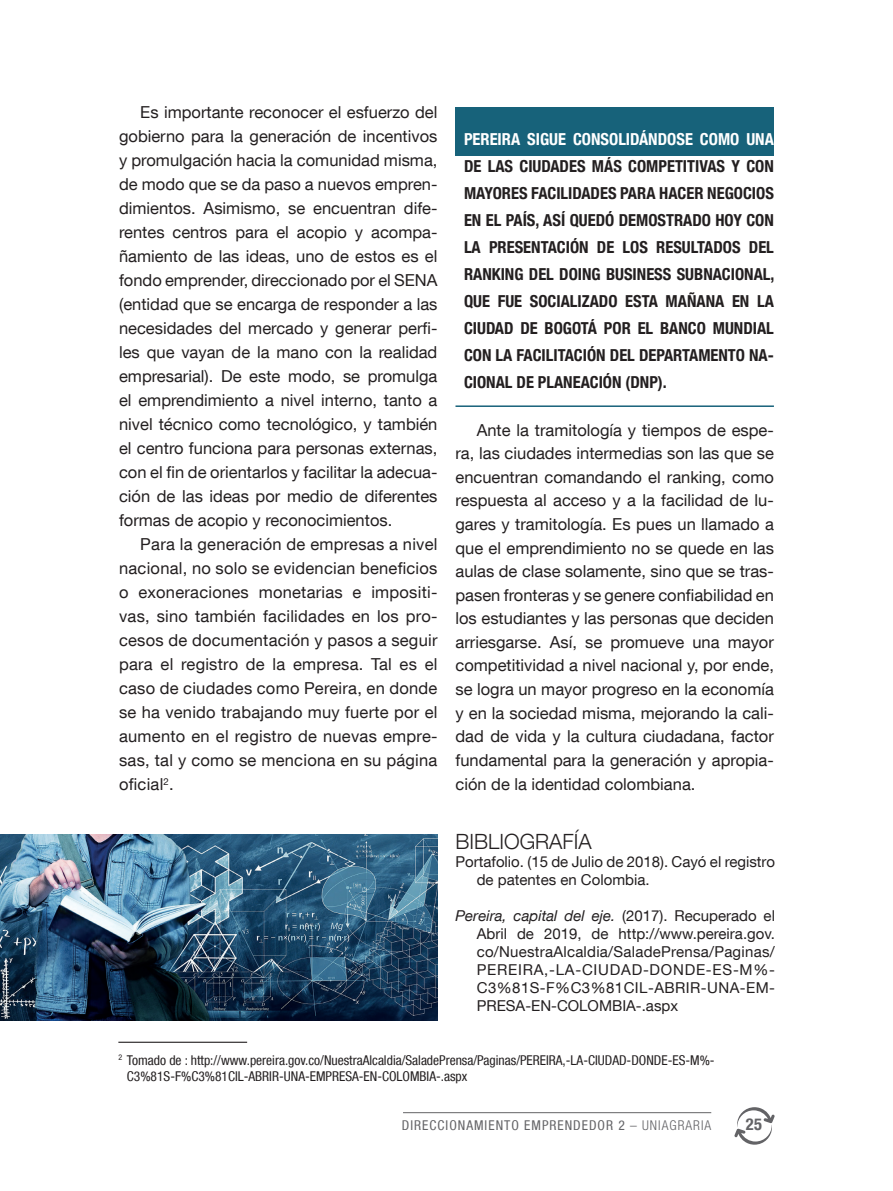
<style>
.page{position:relative;width:893px;height:1191px;background:#fff}
.page>*{position:absolute;margin:0;border:0;box-sizing:border-box;transform-origin:0 0}
.t1{font:300 21px "Helvetica Neue LT Com";color:#231f20}
.Texto_revista{font:16.5px/24px "Helvetica Neue LT Com";color:#231f20;text-align:justify}
.Texto_revista-2{font:700 condensed 16.5px/27px "Helvetica Neue LT Com";color:#231f20;text-align:justify}
.t2{font:700 condensed 16.5px "Helvetica Neue LT Com";color:#636366}
.t3{font:15px/18px "Helvetica Neue LT Com";color:#231f20}
.t4{font:condensed 13.5px/16.2px "Helvetica Neue LT Com";color:#231f20}
.t5{font:condensed 13.5px "Helvetica Neue LT Com";letter-spacing:.075em;color:#636366}
.s1{color:#fff}
.s2{font-style:italic}
.s3{font-weight:300}
</style>
<div class="page">
<svg style="left:734px;top:1107px;width:41px;height:37px"></svg>
<hr style="left:403px;top:1112px;width:308px;height:1px;background:#636366">
<div style="left:455px;top:107px;width:319px;height:48px;background:#17627a"></div>
<hr style="left:118px;top:1041px;width:129px;height:1px;background:#231f20">
<hr style="left:455px;top:405px;width:319px;height:2px;background:#17627a">
<img style="left:0;top:834px;width:437px;height:186px">
<p class="Texto_revista" style="left:119px;top:100px;width:320px;text-indent:21px">Es importante reconocer el esfuerzo del gobierno para la generación de incentivos y promulgación hacia la comunidad misma, de modo que se da paso a nuevos empren&shy;dimientos. Asimismo, se encuentran dife&shy;rentes centros para el acopio y acompa&shy;ñamiento de las ideas, uno de estos es el fondo emprender, direccionado por el SENA (entidad que se encarga de responder a las necesidades del mercado y generar perfi&shy;les que vayan de la mano con la realidad empresarial). De este modo, se promulga el emprendimiento a nivel interno, tanto a nivel técnico como tecnológico, y también el centro funciona para personas externas, con el fin de orientarlos y facilitar la adecua&shy;ción de las ideas por medio de diferentes formas de acopio y reconocimientos.</p>
<p class="Texto_revista" style="left:119px;top:532px;width:320px;text-indent:21px">Para la generación de empresas a nivel nacional, no solo se evidencian beneficios o exoneraciones monetarias e impositi&shy;vas, sino también facilidades en los pro&shy;cesos de documentación y pasos a seguir para el registro de la empresa. Tal es el caso de ciudades como Pereira, en donde se ha venido trabajando muy fuerte por el aumento en el registro de nuevas empre&shy;sas, tal y como se menciona en su página oficial<sup>2</sup>.</p>
<p class="Texto_revista-2" style="left:464px;top:126px;width:312px"><span class="s1">PEREIRA SIGUE CONSOLIDÁNDOSE COMO UNA </span>DE LAS CIUDADES MÁS COMPETITIVAS Y CON MAYORES FACILIDADES PARA HACER NEGOCIOS EN EL PAÍS, ASÍ QUEDÓ DEMOSTRADO HOY CON LA PRESENTACIÓN DE LOS RESULTADOS DEL RANKING DEL DOING BUSINESS SUBNACIONAL, QUE FUE SOCIALIZADO ESTA MAÑANA EN LA CIUDAD DE BOGOTÁ POR EL BANCO MUNDIAL CON LA FACILITACIÓN DEL DEPARTAMENTO NA-CIONAL DE PLANEACIÓN (DNP).</p>
<p class="Texto_revista" style="left:455px;top:418px;width:320px;line-height:23.5px;text-indent:21px">Ante la tramitología y tiempos de espe&shy;ra, las ciudades intermedias son las que se encuentran comandando el ranking, como respuesta al acceso y a la facilidad de lu&shy;gares y tramitología. Es pues un llamado a que el emprendimiento no se quede en las aulas de clase solamente, sino que se tras&shy;pasen fronteras y se genere confiabilidad en los estudiantes y las personas que deciden arriesgarse. Así, se promueve una mayor competitividad a nivel nacional y, por ende, se logra un mayor progreso en la economía y en la sociedad misma, mejorando la cali&shy;dad de vida y la cultura ciudadana, factor fundamental para la generación y apropia&shy;ción de la identidad colombiana.</p>
<p class="t1" style="left:455px;top:828px;width:138px">BIBLIOGRAFÍA</p>
<p class="t3" style="left:477px;top:851px;width:300px;text-indent:-21px">Portafolio. (15 de Julio de 2018). Cayó el registro de patentes en Colombia.</p>
<p class="t3" style="left:477px;top:905px;width:300px;text-align:justify;text-indent:-21px"><span class="s2">Pereira, capital del eje.</span> (2017). Recuperado el Abril de 2019, de http://www.pereira.gov. co/NuestraAlcaldia/SaladePrensa/Paginas/ PEREIRA,-LA-CIUDAD-DONDE-ES-M%- C3%81S-F%C3%81CIL-ABRIR-UNA-EM-PRESA-EN-COLOMBIA-.aspx</p>
<p class="t4" style="left:127px;top:1051px;width:589px;text-indent:-9px"><sup>2</sup> Tomado de : http://www.pereira.gov.co/NuestraAlcaldia/SaladePrensa/Paginas/PEREIRA,-LA-CIUDAD-DONDE-ES-M%-<br>C3%81S-F%C3%81CIL-ABRIR-UNA-EMPRESA-EN-COLOMBIA-.aspx</p>
<p class="t5" style="left:402px;top:1117px;width:311px">DIRECCIONAMIENTO EMPRENDEDOR 2 <span class="s3">– UNIAGRARIA</span></p>
<p class="t2" style="left:746px;top:1114px;width:18px">25</p>
</div>
